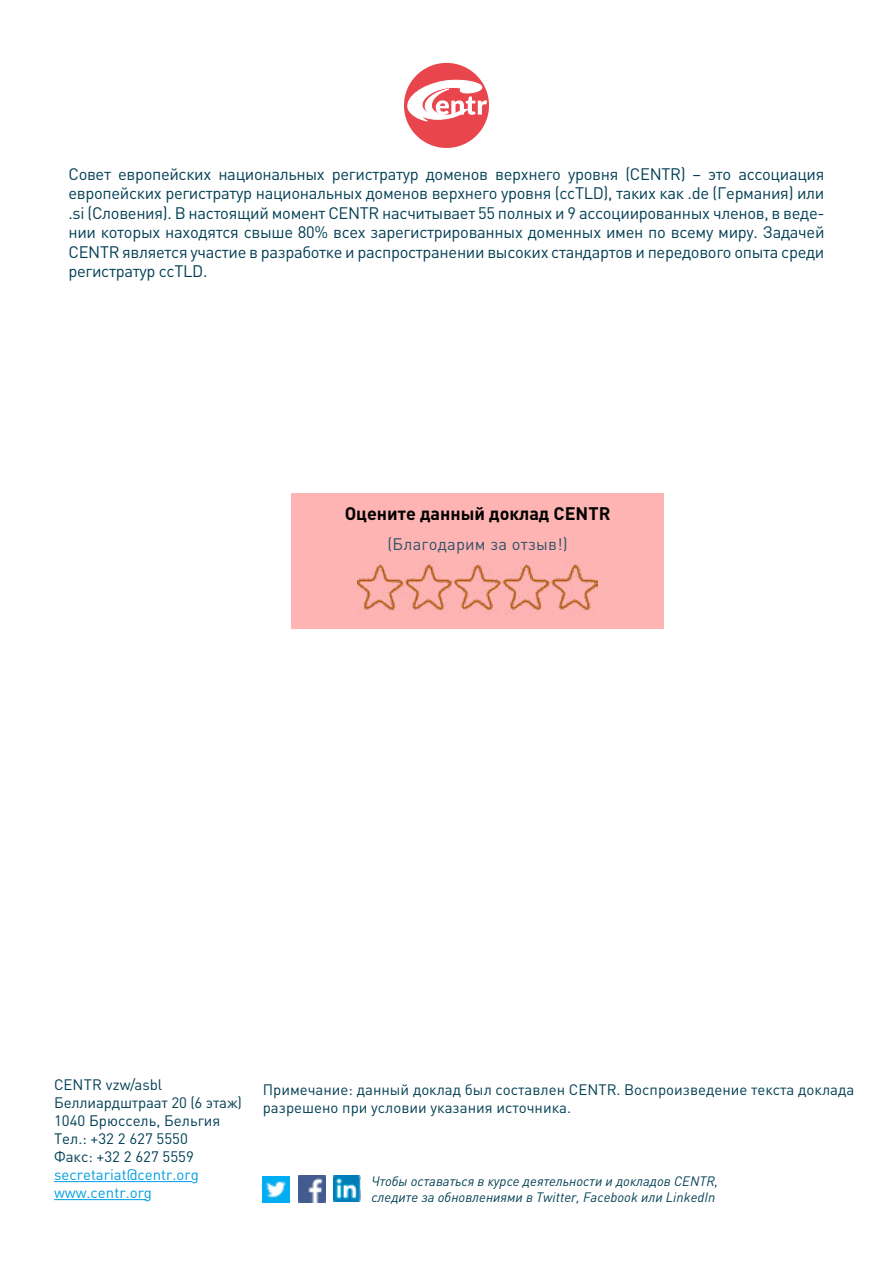
<style>
.page{position:relative;width:893px;height:1263px;background:#fff}
.page>*{position:absolute;margin:0;border:0;box-sizing:border-box;transform-origin:0 0}
.t1{font:700 18px "DIN Pro";color:#000}
.t2{font:16.5px/19.5px "DIN Pro";letter-spacing:-.02em;color:#023f54;text-align:justify}
.t3{font:16.5px "DIN Pro";letter-spacing:.015em;color:#2f5166}
.t4{font:15px/18px "DIN Pro";color:#023f54}
.t5{font:15px/18px "DIN Pro";color:#009fe3}
.t6{font:italic 13.5px/16.2px "DIN Pro";color:#023f54}
</style>
<div class="page">
<div style="left:404px;top:63px;width:85px;height:85px;background:#e9454c;border-radius:50%"></div>
<svg style="left:406px;top:78px;width:81px;height:44px"></svg>
<hr style="left:54px;top:1181px;width:138px;height:1px;background:#009fe3">
<hr style="left:54px;top:1199px;width:93px;height:1px;background:#009fe3">
<img style="left:333px;top:1175px;width:27px;height:27px">
<img style="left:263px;top:1176px;width:26px;height:27px">
<img style="left:298px;top:1175px;width:27px;height:27px">
<div style="left:291px;top:493px;width:372px;height:136px;background:#ffb4b4"></div>
<img style="left:358px;top:561px;width:239px;height:54px">
<p class="t2" style="left:68px;top:163px;width:758px">Совет европейских национальных регистратур доменов верхнего уровня (CENTR) – это ассоциация европейских регистратур национальных доменов верхнего уровня (ccTLD), таких как .de (Германия) или .si (Словения). В настоящий момент CENTR насчитывает 55 полных и 9 ассоциированных членов, в веде&shy;нии которых находятся свыше 80% всех зарегистрированных доменных имен по всему миру. Задачей CENTR является участие в разработке и распространении высоких стандартов и передового опыта среди регистратур ccTLD.</p>
<p class="t1" style="left:345px;top:501px;width:267px">Оцените данный доклад CENTR</p>
<p class="t3" style="left:387px;top:532px;width:182px">(Благодарим за отзыв!)</p>
<p class="t4" style="left:54px;top:1075px;width:190px">CENTR vzw/asbl<br>Беллиардштраат 20 (6 этаж)<br>1040 Брюссель, Бельгия<br>Тел.: +32 2 627 5550<br>Факс: +32 2 627 5559</p>
<p class="t5" style="left:54px;top:1165px;width:147px">secretariat@centr.org www.centr.org</p>
<p class="t6" style="left:371px;top:1172px;width:348px">Чтобы оставаться в курсе деятельности и докладов CENTR, следите за обновлениями в Twitter, Facebook или LinkedIn</p>
<p class="t4" style="left:263px;top:1079px;width:593px">Примечание: данный доклад был составлен CENTR. Воспроизведение текста доклада разрешено при условии указания источника.</p>
</div>
